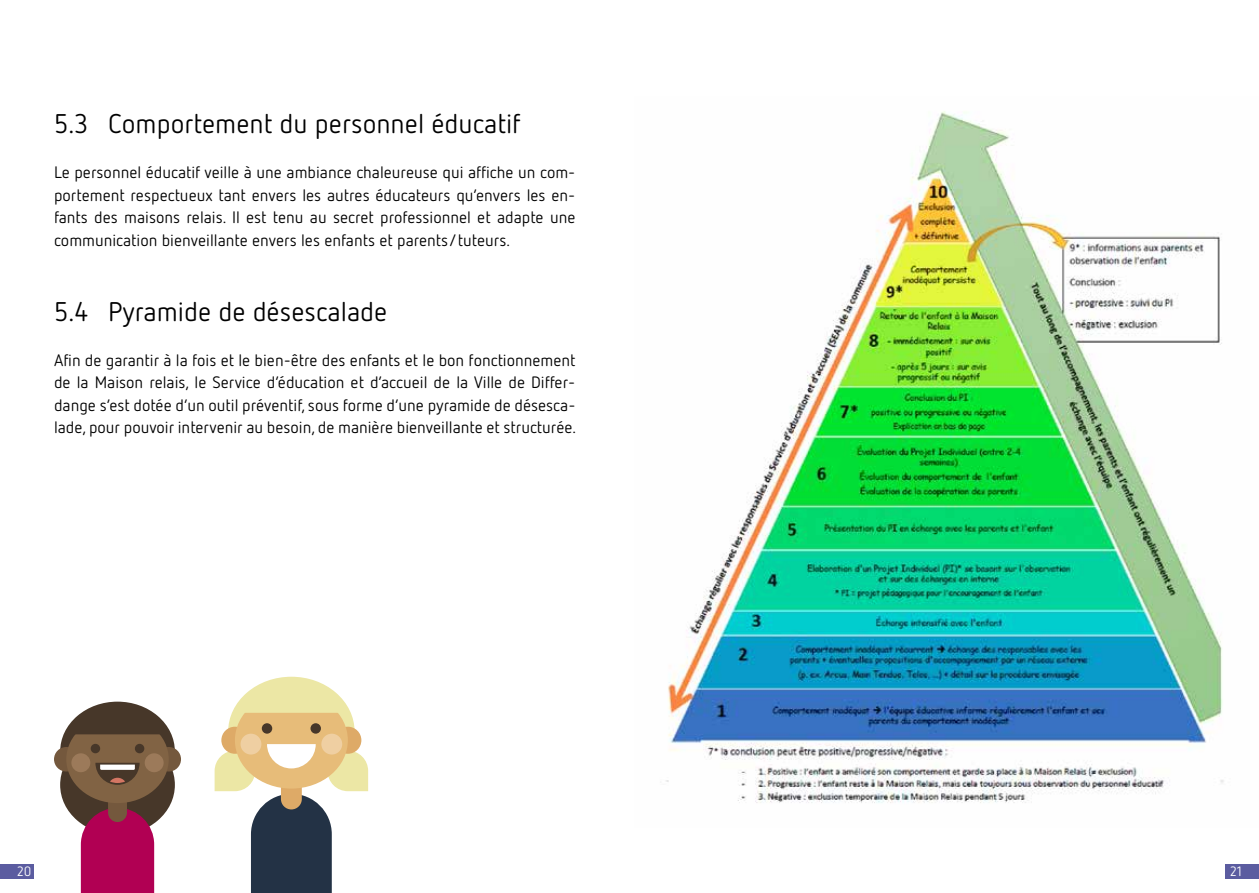
<style>
.page{position:relative;width:1259px;height:893px;background:#fff}
.page>*{position:absolute;margin:0;border:0;box-sizing:border-box;transform-origin:0 0}
.t1{font:27px "Netto OT";color:#000}
.t2{font:16.5px/22.5px "Netto OT";color:#000;text-align:justify}
.t3{font:13.5px "Netto OT";color:#fff}
</style>
<div class="page">
<div style="left:1225px;top:864px;width:34px;height:14px;background:#5b5ca0"></div>
<div style="left:0;top:864px;width:34px;height:14px;background:#5b5ca0"></div>
<div style="left:54px;top:747px;width:25px;height:24px;background:#74583d;border-radius:50%"></div>
<div style="left:156px;top:747px;width:25px;height:24px;background:#74583d;border-radius:50%"></div>
<svg style="left:60px;top:702px;width:115px;height:191px"></svg>
<svg style="left:215px;top:677px;width:153px;height:216px"></svg>
<img style="left:666px;top:111px;width:558px;height:692px">
<h1 class="t1" style="left:54px;top:107px;width:468px">5.3 Comportement du personnel éducatif</h1>
<p class="t2" style="left:54px;top:161px;width:523px">Le personnel éducatif veille à une ambiance chaleureuse qui affiche un com&shy;portement respectueux tant envers les autres éducateurs qu’envers les en&shy;fants des maisons relais. Il est tenu au secret professionnel et adapte une communication bienveillante envers les enfants et parents/tuteurs.</p>
<h1 class="t1" style="left:54px;top:295px;width:335px">5.4 Pyramide de désescalade</h1>
<p class="t2" style="left:54px;top:348px;width:524px">Afin de garantir à la fois et le bien-être des enfants et le bon fonctionnement de la Maison relais, le Service d’éducation et d’accueil de la Ville de Differ&shy;dange s’est dotée d’un outil préventif, sous forme d’une pyramide de désesca&shy;lade, pour pouvoir intervenir au besoin, de manière bienveillante et structurée.</p>
<p class="t3" style="left:17px;top:863px;width:16px">20</p>
<p class="t3" style="left:1230px;top:863px;width:13px">21</p>
</div>
